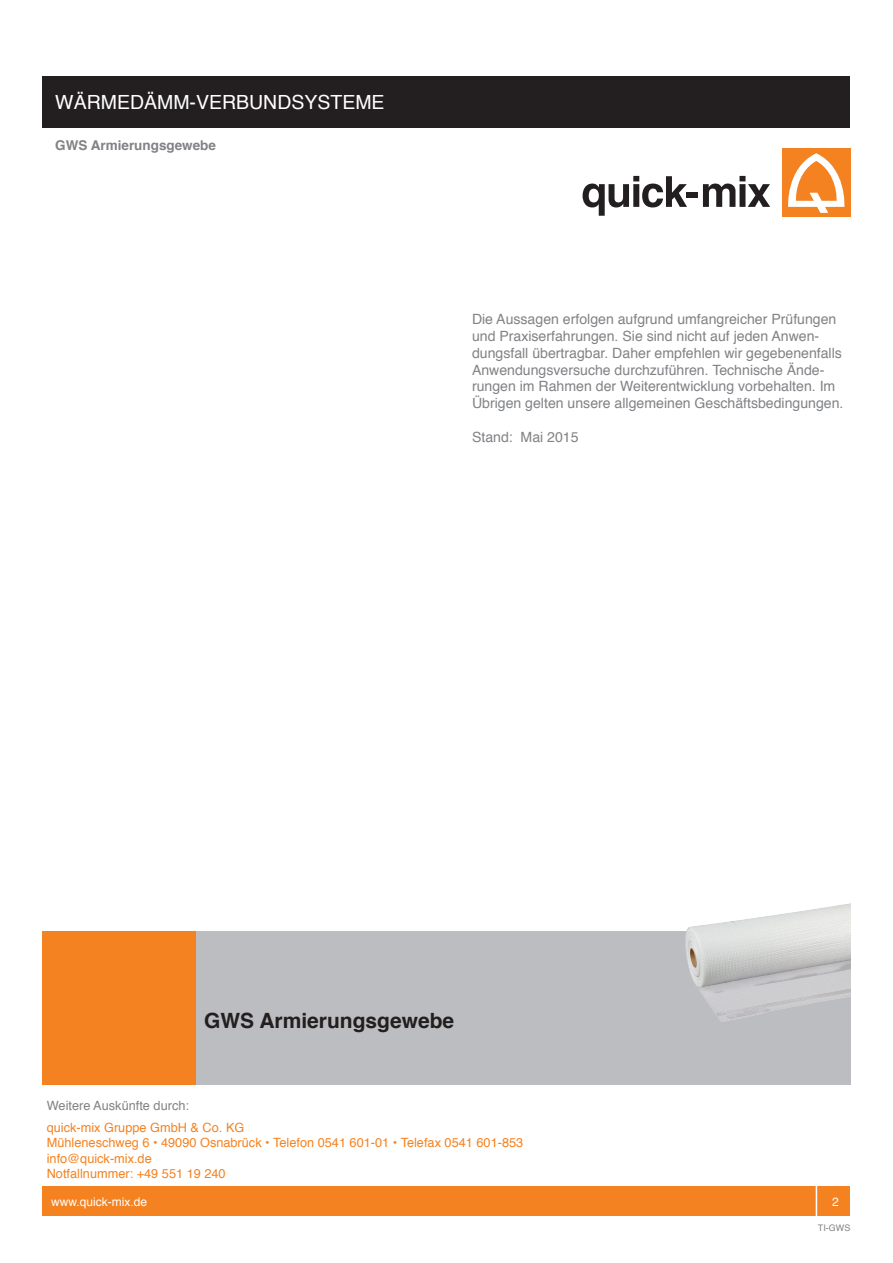
<style>
.page{position:relative;width:893px;height:1263px;background:#fff}
.page>*{position:absolute;margin:0;border:0;box-sizing:border-box;transform-origin:0 0}
.t1{font:700 21px "Helvetica";color:#231f20}
.t2{font:19.5px "Helvetica";color:#fff}
.t3{font:14.1px/17px "Helvetica";color:#808285}
.t4{font:700 13.5px "Helvetica";color:#808285}
.t5{font:12.75px "Helvetica";color:#f58220}
.t6{font:12.75px "Helvetica";color:#808285}
.t7{font:12px "Helvetica";color:#fff}
.t8{font:9px "Helvetica";color:#808285}
</style>
<div class="page">
<div style="left:43px;top:77px;width:807px;height:51px;background:#231f20"></div>
<svg style="left:583px;top:176px;width:104px;height:40px"></svg>
<div style="left:686px;top:192px;width:12px;height:6px;background:#231f20"></div>
<svg style="left:703px;top:176px;width:67px;height:31px"></svg>
<div style="left:782px;top:149px;width:68px;height:68px;background:#f58220"></div>
<svg style="left:788px;top:153px;width:57px;height:60px"></svg>
<div style="left:43px;top:1186px;width:807px;height:30px;background:#f58220"></div>
<div style="left:816px;top:1181px;width:39px;height:40px;border:2px solid #fff"></div>
<div style="left:191px;top:931px;width:659px;height:153px;background:#bcbdc0"></div>
<div style="left:43px;top:931px;width:153px;height:153px;background:#f58220"></div>
<img style="left:685px;top:903px;width:165px;height:119px">
<p class="t2" style="left:55px;top:87px;width:331px">WÄRMEDÄMM-VERBUNDSYSTEME</p>
<p class="t4" style="left:55px;top:135px;width:162px">GWS Armierungsgewebe</p>
<p class="t3" style="left:472px;top:311px;width:373px">Die Aussagen erfolgen aufgrund umfangreicher Prüfungen und Praxiserfahrungen. Sie sind nicht auf jeden Anwen&shy;dungsfall übertragbar. Daher empfehlen wir gegebenenfalls Anwendungsversuche durchzuführen. Technische Ände&shy;rungen im Rahmen der Weiterentwicklung vorbehalten. Im Übrigen gelten unsere allgemeinen Geschäftsbedingungen.</p>
<p class="t3" style="left:472px;top:429px;width:108px">Stand: Mai 2015</p>
<p class="t1" style="left:204px;top:1003px;width:252px">GWS Armierungsgewebe</p>
<p class="t6" style="left:47px;top:1095px;width:144px">Weitere Auskünfte durch:</p>
<p class="t5" style="left:47px;top:1118px;width:199px">quick-mix Gruppe GmbH &amp; Co. KG</p>
<p class="t5" style="left:47px;top:1133px;width:478px">Mühleneschweg 6 • 49090 Osnabrück • Telefon 0541 601-01 • Telefax 0541 601-853</p>
<p class="t5" style="left:47px;top:1148px;width:107px">info@quick-mix.de</p>
<p class="t5" style="left:47px;top:1163px;width:180px">Notfallnummer: +49 551 19 240</p>
<p class="t7" style="left:51px;top:1192px;width:98px">www.quick-mix.de</p>
<p class="t7" style="left:832px;top:1192px;width:8px">2</p>
<p class="t8" style="left:818px;top:1221px;width:34px">TI-GWS</p>
</div>
